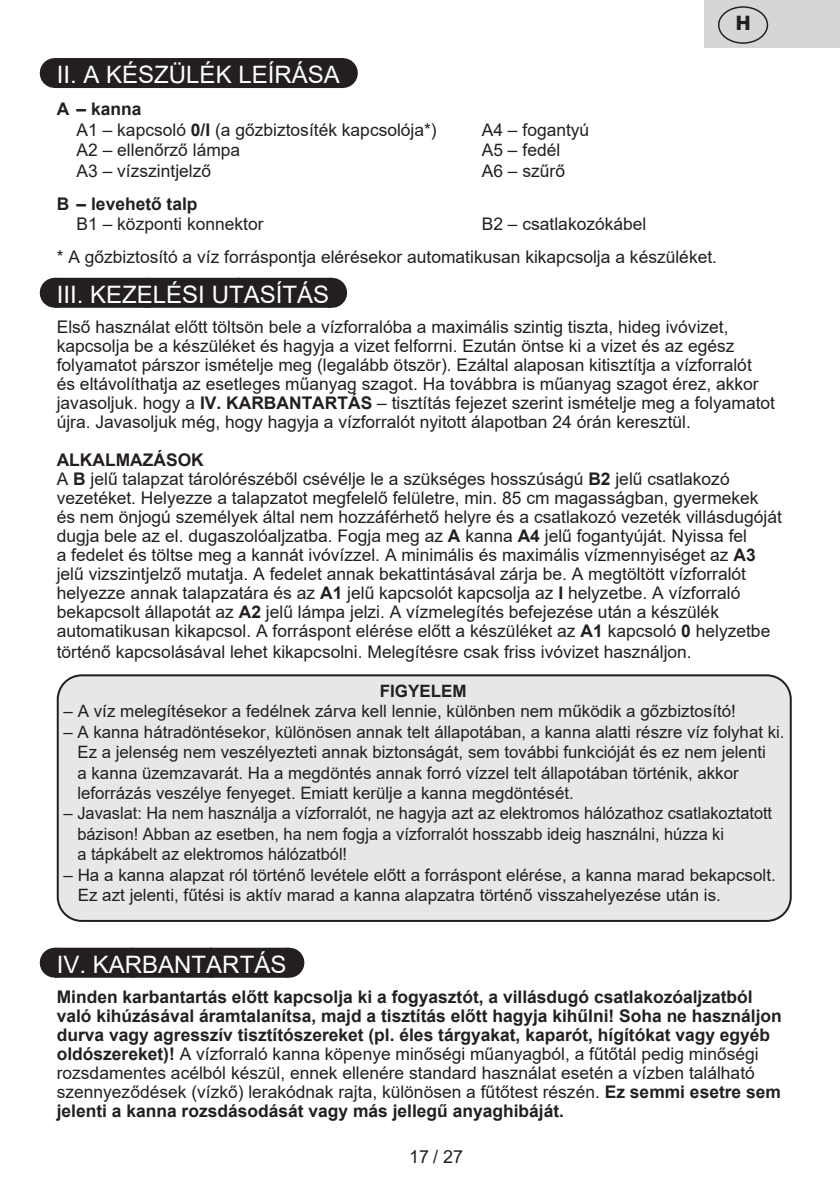
<style>
.page{position:relative;width:840px;height:1191px;background:#fff}
.page>*{position:absolute;margin:0;border:0;box-sizing:border-box;transform-origin:0 0}
.Grafický_nadpis_ETA{font:24px "Arial";color:#fff}
.t1{font:800 20px "Helvetica Neue OT";color:#231f20}
.t2{font:18px "Arial";color:#231f20}
.Normální{font:17.4px/19px "Arial";color:#231f20}
.Normální-2{font:700 17.4px/19px "Arial";color:#231f20}
.Normální-3{font:17px/20.4px "Arial";color:#231f20}
.Normální-4{font:700 17px "Arial";color:#231f20}
.s1{font-weight:700}
.s2{font-weight:400}
</style>
<div class="page">
<div style="left:55px;top:58px;width:286px;height:30px;background:#231f20"></div>
<hr style="left:341px;top:58px;width:1px;height:30px;background:#231f20">
<div style="left:55px;top:278px;width:276px;height:30px;background:#231f20"></div>
<svg style="left:147px;top:307px;width:138px;height:1px"></svg>
<hr style="left:331px;top:278px;width:1px;height:30px;background:#231f20">
<div style="left:55px;top:947px;width:233px;height:30px;background:#231f20"></div>
<svg style="left:132px;top:947px;width:117px;height:1px"></svg>
<hr style="left:288px;top:947px;width:1px;height:30px;background:#231f20">
<div style="left:58px;top:675px;width:732px;height:246px;background:#e6e7e9;border-radius:24px"></div>
<div style="left:57px;top:674px;width:734px;height:248px;border:2px solid #231f20;border-radius:24px"></div>
<div style="left:704px;top:0;width:135px;height:48px;background:#d5d6d8"></div>
<div style="left:717px;top:6px;width:50px;height:38px;border:1px solid #231f20;border-radius:50%"></div>
<p class="t1" style="left:735px;top:11px;width:16px">H</p>
<p class="Grafický_nadpis_ETA" style="left:57px;top:58px;width:284px">II. A KÉSZÜLÉK LEÍRÁSA</p>
<p class="Normální-2" style="left:57px;top:100px;width:86px">A – kanna</p>
<p class="Normální" style="left:77px;top:120px;width:361px">A1 – kapcsoló <span class="s1">0/I</span> (a gőzbiztosíték kapcsolója*)</p>
<p class="Normální" style="left:481px;top:120px;width:109px">A4 – fogantyú</p>
<p class="Normální" style="left:77px;top:141px;width:165px">A2 – ellenőrző lámpa</p>
<p class="Normální" style="left:481px;top:141px;width:80px">A5 – fedél</p>
<p class="Normální" style="left:77px;top:161px;width:136px">A3 – vízszintjelző</p>
<p class="Normální" style="left:481px;top:161px;width:85px">A6 – szűrő</p>
<p class="Normální-2" style="left:57px;top:194px;width:142px">B – levehető talp</p>
<p class="Normální" style="left:77px;top:214px;width:188px">B1 – központi konnektor</p>
<p class="Normální" style="left:481px;top:214px;width:166px">B2 – csatlakozókábel</p>
<p class="Normální" style="left:57px;top:247px;width:661px">* A gőzbiztosító a víz forráspontja elérésekor automatikusan kikapcsolja a készüléket.</p>
<p class="Grafický_nadpis_ETA" style="left:57px;top:278px;width:274px">III. KEZELÉSI UTASÍTÁS</p>
<p class="Normální" style="left:57px;top:318px;width:719px">Első használat előtt töltsön bele a vízforralóba a maximális szintig tiszta, hideg ivóvizet, kapcsolja be a készüléket és hagyja a vizet felforrni. Ezután öntse ki a vizet és az egész folyamatot párszor ismételje meg (legalább ötször). Ezáltal alaposan kitisztítja a vízforralót<br>és eltávolíthatja az esetleges műanyag szagot. Ha továbbra is műanyag szagot érez, akkor javasoljuk. hogy a <span class="s1">IV. KARBANTARTÁS</span> – tisztítás fejezet szerint ismételje meg a folyamatot újra. Javasoljuk még, hogy hagyja a vízforralót nyitott álapotban 24 órán keresztül.</p>
<p class="Normální-2" style="left:57px;top:451px;width:148px">ALKALMAZÁSOK</p>
<p class="Normální" style="left:57px;top:470px;width:726px">A <span class="s1">B</span> jelű talapzat tárolórészéből csévélje le a szükséges hosszúságú <span class="s1">B2</span> jelű csatlakozó vezetéket. Helyezze a talapzatot megfelelő felületre, min. 85 cm magasságban, gyermekek<br>és nem önjogú személyek által nem hozzáférhető helyre és a csatlakozó vezeték villásdugóját dugja bele az el. dugaszolóaljzatba. Fogja meg az <span class="s1">A</span> kanna <span class="s1">A4</span> jelű fogantyúját. Nyissa fel<br>a fedelet és töltse meg a kannát ivóvízzel. A minimális és maximális vízmennyiséget az <span class="s1">A3 </span>jelű vizszintjelző mutatja. A fedelet annak bekattintásával zárja be. A megtöltött vízforralót helyezze annak talapzatára és az <span class="s1">A1</span> jelű kapcsolót kapcsolja az <span class="s1">I</span> helyzetbe. A vízforraló bekapcsolt állapotát az <span class="s1">A2</span> jelű lámpa jelzi. A vízmelegítés befejezése után a készülék automatikusan kikapcsol. A forráspont elérése előtt a készüléket az <span class="s1">A1</span> kapcsoló <span class="s1">0</span> helyzetbe</p>
<p class="Normální" style="left:57px;top:642px;width:636px">történő kapcsolásával lehet kikapcsolni. Melegítésre csak friss ivóvizet használjon.</p>
<p class="Normální-4" style="left:379px;top:679px;width:88px">FIGYELEM</p>
<p class="Normální-3" style="left:63px;top:701px;width:673px">– A víz melegítésekor a fedélnek zárva kell lennie, különben nem működik a gőzbiztosító!</p>
<p class="Normální-3" style="left:77px;top:721px;width:708px;text-indent:-14px">– A kanna hátradöntésekor, különösen annak telt állapotában, a kanna alatti részre víz folyhat ki.<br>Ez a jelenség nem veszélyezteti annak biztonságát, sem további funkcióját és ez nem jelenti<br>a kanna üzemzavarát. Ha a megdöntés annak forró vízzel telt állapotában történik, akkor leforrázás veszélye fenyeget. Emiatt kerülje a kanna megdöntését.</p>
<p class="Normální-3" style="left:77px;top:803px;width:695px;text-indent:-14px">– Javaslat: Ha nem használja a vízforralót, ne hagyja azt az elektromos hálózathoz csatlakoztatott bázison! Abban az esetben, ha nem fogja a vízforralót hosszabb ideig használni, húzza ki<br>a tápkábelt az elektromos hálózatból!</p>
<p class="Normální-3" style="left:78px;top:864px;width:699px;text-indent:-14px">– Ha a kanna alapzat ról történő levétele előtt a forráspont elérése, a kanna marad bekapcsolt.<br>Ez azt jelenti, fűtési is aktív marad a kanna alapzatra történő visszahelyezése után is.</p>
<p class="Grafický_nadpis_ETA" style="left:57px;top:948px;width:231px">IV. KARBANTARTÁS</p>
<p class="Normální-2" style="left:57px;top:988px;width:726px">Minden karbantartás előtt kapcsolja ki a fogyasztót, a villásdugó csatlakozóaljzatból való kihúzásával áramtalanítsa, majd a tisztítás előtt hagyja kihűlni! Soha ne használjon durva vagy agresszív tisztítószereket (pl. éles tárgyakat, kaparót, hígítókat vagy egyéb oldószereket)! <span class="s2">A vízforraló kanna köpenye minőségi műanyagból, a fűtőtál pedig minőségi rozsdamentes acélból készül, ennek ellenére standard használat esetén a vízben található szennyeződések (vízkő) lerakódnak rajta, különösen a fűtőtest részén.</span> Ez semmi esetre sem jelenti a kanna rozsdásodását vagy más jellegű anyaghibáját.</p>
<p class="t2" style="left:409px;top:1144px;width:56px">17 / 27</p>
</div>
